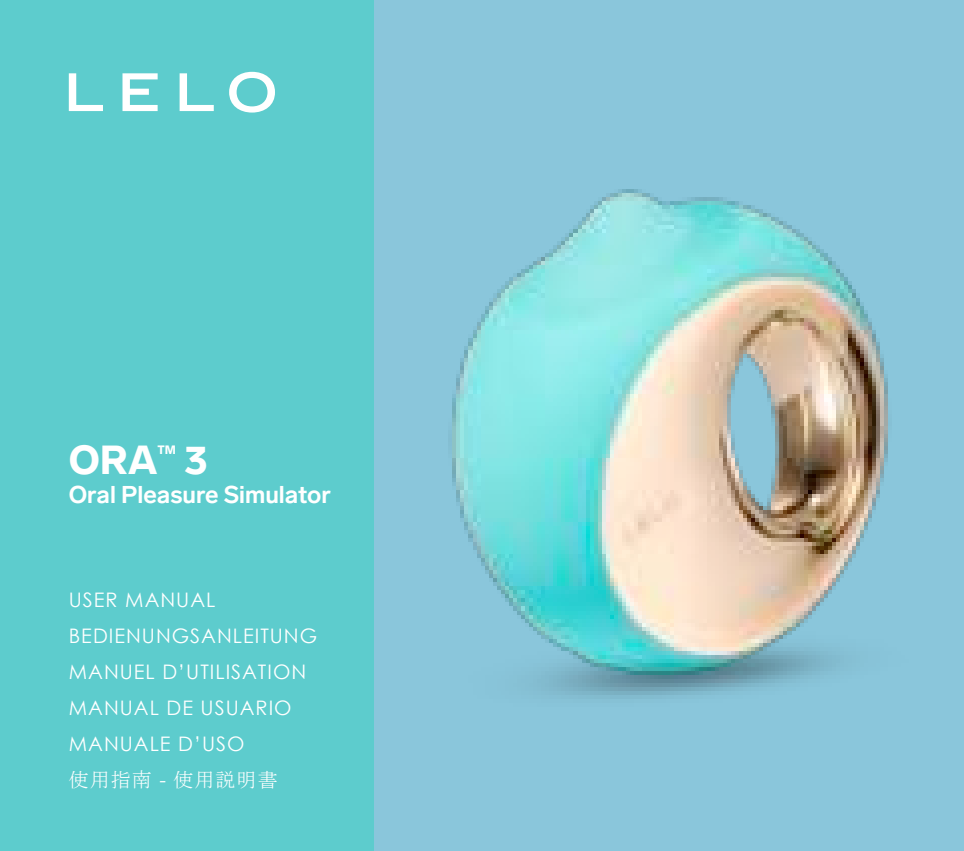
<style>
.page{position:relative;width:964px;height:851px;background:#fff}
.page>*{position:absolute;margin:0;border:0;box-sizing:border-box;transform-origin:0 0}
.t1{font:900 40px "Lab Grotesque";color:#fff}
.t2{font:700 24px "Lab Grotesque";color:#fff}
.t3{font:20px/36px "Century Gothic";letter-spacing:.05em;color:#fff}
.t4{font:20px "MS Mincho";letter-spacing:.05em;color:#fff}
.t5{font:900 12px "Lab Grotesque";color:#fff}
.s1{font-family:"Century Gothic"}
</style>
<div class="page">
<div style="left:0;top:0;width:964px;height:850px;background:#5dcccd"></div>
<svg style="left:69px;top:73px;width:34px;height:38px"></svg>
<svg style="left:180px;top:73px;width:34px;height:38px"></svg>
<svg style="left:122px;top:73px;width:36px;height:38px"></svg>
<svg style="left:229px;top:72px;width:46px;height:40px"></svg>
<div style="left:374px;top:0;width:590px;height:850px;background:#8ac6db"></div>
<img style="left:452px;top:189px;width:436px;height:510px">
<h1 class="t1" style="left:69px;top:441px;width:90px">ORA</h1>
<p class="t5" style="left:157px;top:444px;width:20px">TM</p>
<h1 class="t1" style="left:185px;top:441px;width:25px">3</h1>
<p class="t2" style="left:69px;top:483px;width:263px">Oral Pleasure Simulator</p>
<p class="t3" style="left:69px;top:582px;width:250px">USER MANUAL<br>BEDIENUNGSANLEITUNG<br>MANUEL D’UTILISATION<br>MANUAL DE USUARIO<br>MANUALE D’USO</p>
<p class="t4" style="left:69px;top:769px;width:210px">使用指南 <span class="s1">-</span> 使用説明書</p>
</div>
